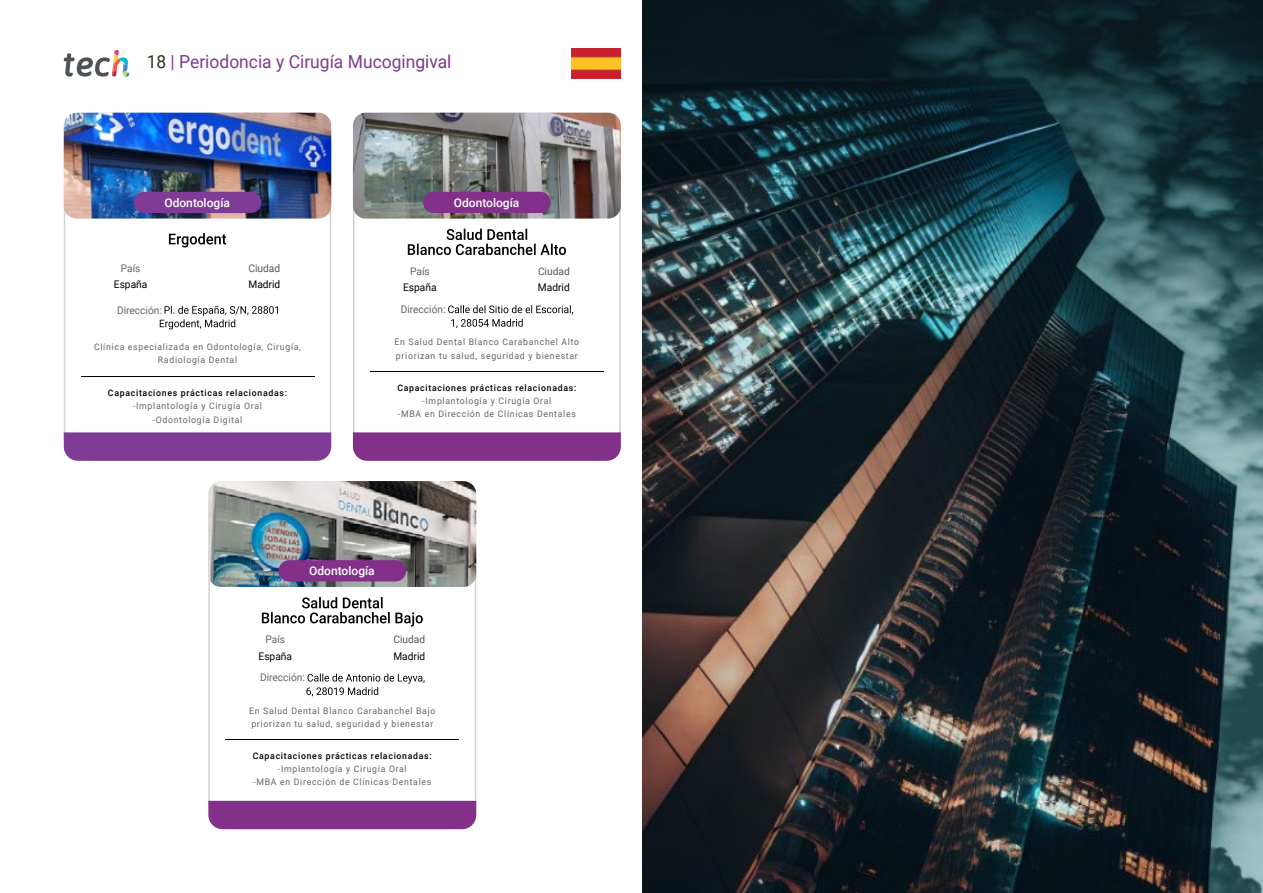
<style>
.page{position:relative;width:1263px;height:893px;background:#fff}
.page>*{position:absolute;margin:0;border:0;box-sizing:border-box;transform-origin:0 0}
.t1{font:18px "Roboto";color:#7d3b96}
.t2{font:500 12px "Roboto";color:#fff}
.t3{font:10.5px "Roboto";color:#61646a}
.t4{font:10.5px "Roboto";color:#000}
.t5{font:10.5px "Roboto";color:#52555b}
.t6{font:9px/13.5px "Roboto";letter-spacing:.08em;color:#61646a;text-align:center}
.t7{font:500 9px "Roboto";letter-spacing:.08em;color:#000}
.s1{color:#312e20}
.s2{color:#7e3289}
</style>
<div class="page">
<img style="left:571px;top:48px;width:50px;height:31px">
<svg style="left:64px;top:50px;width:65px;height:27px"></svg>
<svg style="left:63px;top:112px;width:269px;height:337px"></svg>
<img style="left:64px;top:113px;width:267px;height:106px">
<div style="left:134px;top:192px;width:127px;height:21px;background:#7e3c96;border-radius:11px"></div>
<svg style="left:64px;top:432px;width:267px;height:29px;background:#814199"></svg>
<hr style="left:81px;top:376px;width:233px;height:1px;background:#000">
<svg style="left:169px;top:233px;width:57px;height:14px"></svg>
<svg style="left:160px;top:306px;width:118px;height:23px"></svg>
<svg style="left:352px;top:112px;width:269px;height:325px"></svg>
<img style="left:353px;top:113px;width:268px;height:106px">
<hr style="left:370px;top:371px;width:234px;height:1px;background:#000">
<svg style="left:408px;top:229px;width:158px;height:26px"></svg>
<svg style="left:448px;top:305px;width:125px;height:23px"></svg>
<svg style="left:353px;top:432px;width:268px;height:29px;background:#85368d"></svg>
<div style="left:423px;top:192px;width:128px;height:21px;background:#82308a;border-radius:11px"></div>
<svg style="left:208px;top:492px;width:269px;height:338px"></svg>
<img style="left:208px;top:481px;width:268px;height:106px">
<hr style="left:225px;top:739px;width:234px;height:1px;background:#000">
<svg style="left:262px;top:597px;width:161px;height:29px"></svg>
<svg style="left:306px;top:674px;width:119px;height:22px"></svg>
<div style="left:208px;top:801px;width:268px;height:28px;background:#82308a"></div>
<div style="left:279px;top:560px;width:127px;height:21px;background:#82308a;border-radius:11px"></div>
<img style="left:642px;top:0;width:621px;height:893px">
<h1 class="t1" style="left:147px;top:49px;width:306px"><span class="s1">18</span> | Periodoncia y Cirugía Mucogin<span class="s2">gival</span></h1>
<h2 class="t2" style="left:164px;top:194px;width:67px">Odontología</h2>
<h2 class="t2" style="left:454px;top:194px;width:67px">Odontología</h2>
<p class="t3" style="left:121px;top:261px;width:21px">País</p>
<p class="t4" style="left:114px;top:277px;width:35px">España</p>
<p class="t5" style="left:248px;top:261px;width:33px">Ciudad</p>
<p class="t4" style="left:248px;top:277px;width:33px">Madrid</p>
<p class="t3" style="left:410px;top:264px;width:21px">País</p>
<p class="t4" style="left:403px;top:280px;width:35px">España</p>
<p class="t5" style="left:538px;top:264px;width:33px">Ciudad</p>
<p class="t4" style="left:538px;top:280px;width:33px">Madrid</p>
<p class="t3" style="left:117px;top:303px;width:46px">Dirección:</p>
<p class="t6" style="left:94px;top:339px;width:208px">Clínica especializada en Odontología, Cirugía,<br>Radiología Dental</p>
<p class="t7" style="left:108px;top:387px;width:180px">Capacitaciones prácticas relacionadas:</p>
<p class="t6" style="left:133px;top:399px;width:130px">-Implantología y Cirugía Oral -Odontología Digital</p>
<p class="t3" style="left:401px;top:302px;width:46px">Dirección:</p>
<p class="t6" style="left:395px;top:335px;width:186px;text-align:left">En Salud Dental Blanco Carabanchel Alto priorizan tu salud, seguridad y bienestar</p>
<p class="t7" style="left:397px;top:381px;width:180px">Capacitaciones prácticas relacionadas:</p>
<p class="t6" style="left:398px;top:394px;width:179px">-Implantología y Cirugía Oral<br>-MBA en Dirección de Clínicas Dentales</p>
<h2 class="t2" style="left:309px;top:563px;width:67px">Odontología</h2>
<p class="t3" style="left:265px;top:632px;width:21px">País</p>
<p class="t4" style="left:259px;top:648px;width:35px">España</p>
<p class="t5" style="left:393px;top:632px;width:33px">Ciudad</p>
<p class="t4" style="left:393px;top:648px;width:33px">Madrid</p>
<p class="t3" style="left:260px;top:670px;width:46px">Dirección:</p>
<p class="t6" style="left:249px;top:704px;width:188px;text-align:left">En Salud Dental Blanco Carabanchel Bajo priorizan tu salud, seguridad y bienestar</p>
<p class="t7" style="left:253px;top:749px;width:180px">Capacitaciones prácticas relacionadas:</p>
<p class="t6" style="left:253px;top:762px;width:179px">-Implantología y Cirugía Oral<br>-MBA en Dirección de Clínicas Dentales</p>
</div>
